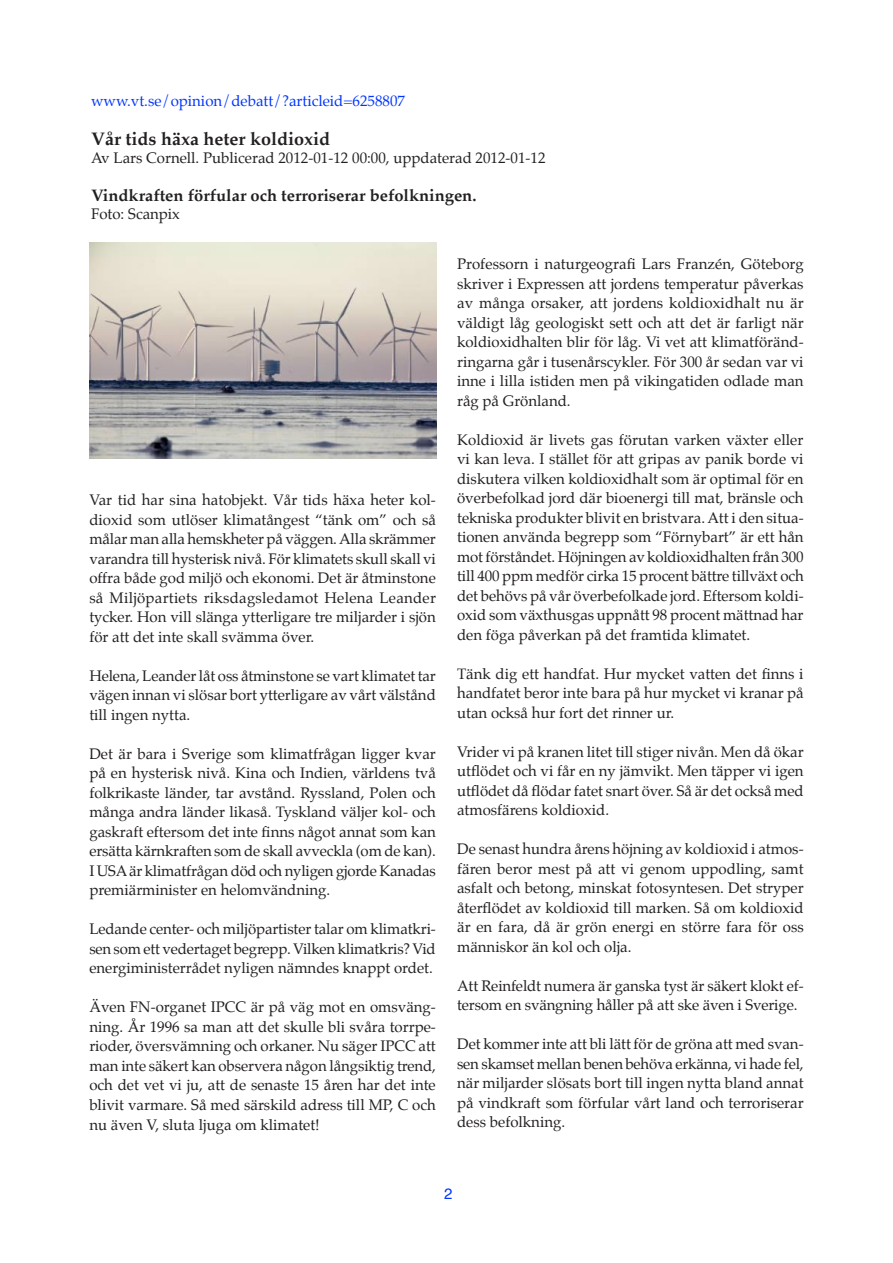
<style>
.page{position:relative;width:893px;height:1263px;background:#fff}
.page>*{position:absolute;margin:0;border:0;box-sizing:border-box;transform-origin:0 0}
.t1{font:700 18px "Palatino";color:#231f20}
.t2{font:700 16.5px "Palatino";color:#231f20}
.t3{font:15px/19.5px "Palatino";color:#231f20;text-align:justify}
.t4{font:15px "Palatino";color:#0035ff}
.t5{font:15px "Helvetica";color:#0035ff}
</style>
<div class="page">
<img style="left:89px;top:242px;width:347px;height:216px">
<p class="t4" style="left:91px;top:88px;width:316px">www.vt.se/opinion/debatt/?articleid=6258807</p>
<p class="t1" style="left:91px;top:124px;width:240px">Vår tids häxa heter koldioxid</p>
<p class="t3" style="left:91px;top:149px;width:456px">Av Lars Cornell. Publicerad 2012-01-12 00:00, uppdaterad 2012-01-12</p>
<p class="t2" style="left:91px;top:181px;width:387px">Vindkraften förfular och terroriserar befolkningen.</p>
<p class="t3" style="left:91px;top:204px;width:90px">Foto: Scanpix</p>
<p class="t3" style="left:89px;top:490px;width:348px">Var tid har sina hatobjekt. Vår tids häxa heter kol&shy;dioxid som utlöser klimatångest “tänk om” och så målar man alla hemskheter på väggen. Alla skrämmer varandra till hysterisk nivå. För klimatets skull skall vi offra både god miljö och ekonomi. Det är åtminstone så Miljöpartiets riksdagsledamot Helena Leander tycker. Hon vill slänga ytterligare tre miljarder i sjön för att det inte skall svämma över.</p>
<p class="t3" style="left:89px;top:666px;width:348px">Helena, Leander låt oss åtminstone se vart klimatet tar vägen innan vi slösar bort ytterligare av vårt välstånd till ingen nytta.</p>
<p class="t3" style="left:89px;top:744px;width:348px">Det är bara i Sverige som klimatfrågan ligger kvar på en hysterisk nivå. Kina och Indien, världens två folkrikaste länder, tar avstånd. Ryssland, Polen och många andra länder likaså. Tyskland väljer kol- och gaskraft eftersom det inte finns något annat som kan ersätta kärnkraften som de skall avveckla (om de kan).<br>I USA är klimatfrågan död och nyligen gjorde Kanadas premiärminister en helomvändning.</p>
<p class="t3" style="left:89px;top:919px;width:348px">Ledande center- och miljöpartister talar om klimatkri&shy;sen som ett vedertaget begrepp. Vilken klimatkris? Vid energiministerrådet nyligen nämndes knappt ordet.</p>
<p class="t3" style="left:89px;top:997px;width:348px">Även FN-organet IPCC är på väg mot en omsväng&shy;ning. År 1996 sa man att det skulle bli svåra torrpe&shy;rioder, översvämning och orkaner. Nu säger IPCC att man inte säkert kan observera någon långsiktig trend, och det vet vi ju, att de senaste 15 åren har det inte blivit varmare. Så med särskild adress till MP, C och nu även V, sluta ljuga om klimatet!</p>
<p class="t3" style="left:457px;top:254px;width:348px">Professorn i naturgeografi Lars Franzén, Göteborg skriver i Expressen att jordens temperatur påverkas av många orsaker, att jordens koldioxidhalt nu är väldigt låg geologiskt sett och att det är farligt när koldioxidhalten blir för låg. Vi vet att klimatföränd&shy;ringarna går i tusenårscykler. För 300 år sedan var vi inne i lilla istiden men på vikingatiden odlade man råg på Grönland.</p>
<p class="t3" style="left:457px;top:430px;width:348px">Koldioxid är livets gas förutan varken växter eller vi kan leva. I stället för att gripas av panik borde vi diskutera vilken koldioxidhalt som är optimal för en överbefolkad jord där bioenergi till mat, bränsle och tekniska produkter blivit en bristvara. Att i den situa&shy;tionen använda begrepp som “Förnybart” är ett hån mot förståndet. Höjningen av koldioxidhalten från 300 till 400 ppm medför cirka 15 procent bättre tillväxt och det behövs på vår överbefolkade jord. Eftersom koldi&shy;oxid som växthusgas uppnått 98 procent mättnad har den föga påverkan på det framtida klimatet.</p>
<p class="t3" style="left:457px;top:664px;width:348px">Tänk dig ett handfat. Hur mycket vatten det finns i handfatet beror inte bara på hur mycket vi kranar på utan också hur fort det rinner ur.</p>
<p class="t3" style="left:457px;top:742px;width:348px">Vrider vi på kranen litet till stiger nivån. Men då ökar utflödet och vi får en ny jämvikt. Men täpper vi igen utflödet då flödar fatet snart över. Så är det också med atmosfärens koldioxid.</p>
<p class="t3" style="left:457px;top:839px;width:348px">De senast hundra årens höjning av koldioxid i atmos&shy;fären beror mest på att vi genom uppodling, samt asfalt och betong, minskat fotosyntesen. Det stryper återflödet av koldioxid till marken. Så om koldioxid är en fara, då är grön energi en större fara för oss människor än kol och olja.</p>
<p class="t3" style="left:457px;top:976px;width:348px">Att Reinfeldt numera är ganska tyst är säkert klokt ef&shy;tersom en svängning håller på att ske även i Sverige.</p>
<p class="t3" style="left:457px;top:1034px;width:348px">Det kommer inte att bli lätt för de gröna att med svan&shy;sen skamset mellan benen behöva erkänna, vi hade fel, när miljarder slösats bort till ingen nytta bland annat på vindkraft som förfular vårt land och terroriserar dess befolkning.</p>
<p class="t5" style="left:444px;top:1182px;width:10px">2</p>
</div>
